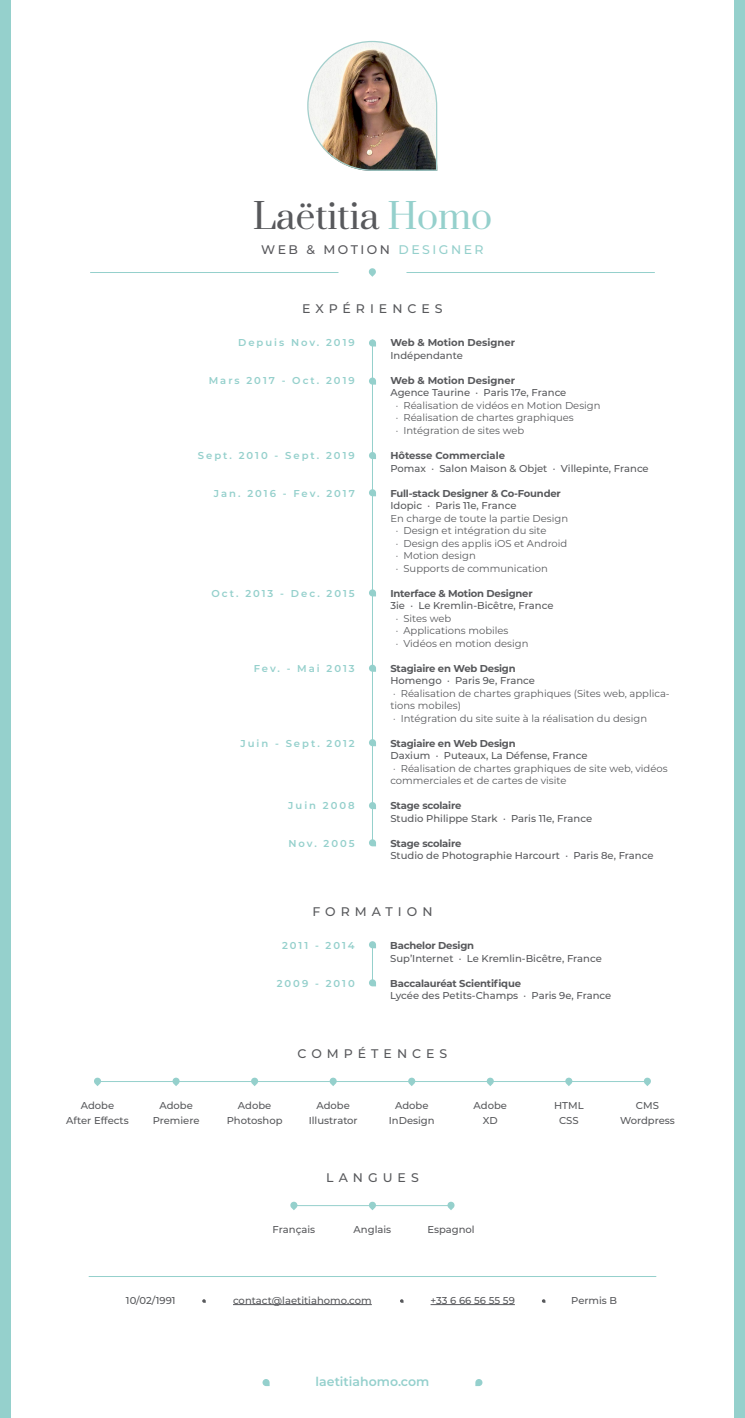
<style>
.page{position:relative;width:745px;height:1418px;background:#fff}
.page>*{position:absolute;margin:0;border:0;box-sizing:border-box;transform-origin:0 0}
.t1{font:35px "Prata";color:#58595c}
.t2{font:500 12.5px "Montserrat";letter-spacing:.4em;color:#58595c}
.t3{font:500 12.5px "Montserrat";letter-spacing:.2em;color:#58585c}
.t4{font:600 12.5px "Montserrat";color:#95d0cd}
.t5{font:500 10px/15px "Montserrat";color:#58595c;text-align:center}
.t6{font:10px/12.5px "Montserrat";color:#58595c}
.t7{font:700 10px "Montserrat";letter-spacing:-.02em;color:#58595c}
.t8{font:600 10px "Montserrat";letter-spacing:.2em;color:#95d0cc}
.t9{font:700 10px "Montserrat";color:#58595c}
.s1{color:#95d0cc}
</style>
<div class="page">
<hr style="left:90px;top:272px;width:248px;height:1px;background:#95d0cc">
<svg style="left:368px;top:268px;width:8px;height:9px"></svg>
<hr style="left:406px;top:272px;width:248px;height:1px;background:#95d0cc">
<hr style="left:372px;top:339px;width:1px;height:504px;background:#95d0cc">
<svg style="left:369px;top:339px;width:7px;height:7px"></svg>
<svg style="left:369px;top:377px;width:7px;height:7px"></svg>
<svg style="left:369px;top:452px;width:7px;height:7px"></svg>
<svg style="left:369px;top:489px;width:7px;height:7px"></svg>
<svg style="left:369px;top:589px;width:7px;height:7px"></svg>
<svg style="left:369px;top:664px;width:7px;height:7px"></svg>
<svg style="left:369px;top:739px;width:7px;height:7px"></svg>
<svg style="left:369px;top:802px;width:7px;height:7px"></svg>
<svg style="left:369px;top:839px;width:7px;height:7px"></svg>
<hr style="left:372px;top:942px;width:1px;height:42px;background:#95d0cc">
<svg style="left:369px;top:941px;width:7px;height:7px"></svg>
<svg style="left:369px;top:979px;width:7px;height:7px"></svg>
<hr style="left:97px;top:1081px;width:550px;height:1px;background:#95d0cc">
<svg style="left:94px;top:1077px;width:7px;height:9px"></svg>
<svg style="left:172px;top:1077px;width:8px;height:9px"></svg>
<svg style="left:251px;top:1077px;width:7px;height:9px"></svg>
<svg style="left:329px;top:1077px;width:8px;height:9px"></svg>
<svg style="left:408px;top:1077px;width:7px;height:9px"></svg>
<svg style="left:486px;top:1077px;width:8px;height:9px"></svg>
<svg style="left:565px;top:1077px;width:7px;height:9px"></svg>
<svg style="left:644px;top:1077px;width:7px;height:9px"></svg>
<hr style="left:294px;top:1205px;width:155px;height:1px;background:#95d0cc">
<svg style="left:290px;top:1201px;width:7px;height:9px"></svg>
<svg style="left:368px;top:1201px;width:8px;height:9px"></svg>
<svg style="left:447px;top:1201px;width:7px;height:9px"></svg>
<hr style="left:89px;top:1276px;width:567px;height:1px;background:#95d0cc">
<svg style="left:202px;top:1299px;width:4px;height:3px"></svg>
<hr style="left:233px;top:1304px;width:138px;height:1px;background:#58595c">
<hr style="left:430px;top:1304px;width:84px;height:1px;background:#58595c">
<svg style="left:262px;top:1379px;width:7px;height:6px"></svg>
<svg style="left:475px;top:1379px;width:7px;height:6px"></svg>
<div style="left:0;top:0;width:11px;height:1417px;background:#95d0cc"></div>
<div style="left:733px;top:0;width:11px;height:1417px;background:#95d0cc"></div>
<img style="left:307px;top:41px;width:130px;height:130px">
<h1 class="t1" style="left:252px;top:194px;width:241px">Laëtitia <span class="s1">Homo</span></h1>
<p class="t3" style="left:261px;top:241px;width:224px">WEB &amp; MOTION <span class="s1">DESIGNER</span></p>
<p class="t2" style="left:302px;top:300px;width:142px">EXPÉRIENCES</p>
<p class="t8" style="left:238px;top:336px;width:118px">Depuis Nov. 2019</p>
<p class="t8" style="left:209px;top:373px;width:147px">Mars 2017 - Oct. 2019</p>
<p class="t9" style="left:390px;top:336px;width:126px">Web &amp; Motion Designer</p>
<p class="t5" style="left:390px;top:347px;width:74px">Indépendante</p>
<p class="t9" style="left:390px;top:373px;width:126px">Web &amp; Motion Designer</p>
<p class="t5" style="left:390px;top:385px;width:177px">Agence Taurine · Paris 17e, France</p>
<p class="t6" style="left:395px;top:399px;width:206px">· Réalisation de vidéos en Motion Design · Réalisation de chartes graphiques<br>· Intégration de sites web</p>
<p class="t9" style="left:390px;top:448px;width:116px">Hôtesse Commerciale</p>
<p class="t5" style="left:390px;top:460px;width:260px">Pomax · Salon Maison &amp; Objet · Villepinte, France</p>
<p class="t7" style="left:390px;top:486px;width:172px">Full-stack Designer &amp; Co-Founder</p>
<p class="t5" style="left:390px;top:497px;width:127px">Idopic · Paris 11e, France</p>
<p class="t6" style="left:395px;top:511px;width:174px;text-indent:-5px">En charge de toute la partie Design · Design et intégration du site<br>· Design des applis iOS et Android · Motion design<br>· Supports de communication</p>
<p class="t7" style="left:390px;top:586px;width:144px">Interface &amp; Motion Designer</p>
<p class="t5" style="left:390px;top:597px;width:164px">3ie · Le Kremlin-Bicêtre, France</p>
<p class="t6" style="left:395px;top:611px;width:134px">· Sites web<br>· Applications mobiles<br>· Vidéos en motion design</p>
<p class="t7" style="left:390px;top:661px;width:127px">Stagiaire en Web Design</p>
<p class="t5" style="left:390px;top:672px;width:146px">Homengo · Paris 9e, France</p>
<p class="t6" style="left:390px;top:686px;width:280px">· Réalisation de chartes graphiques (Sites web, applica&shy;tions mobiles)<br>· Intégration du site suite à la réalisation du design</p>
<p class="t7" style="left:390px;top:736px;width:127px">Stagiaire en Web Design</p>
<p class="t5" style="left:390px;top:747px;width:198px">Daxium · Puteaux, La Défense, France</p>
<p class="t6" style="left:390px;top:761px;width:278px">· Réalisation de chartes graphiques de site web, vidéos commerciales et de cartes de visite</p>
<p class="t7" style="left:390px;top:798px;width:72px">Stage scolaire</p>
<p class="t5" style="left:390px;top:810px;width:203px">Studio Philippe Stark · Paris 11e, France</p>
<p class="t7" style="left:390px;top:836px;width:72px">Stage scolaire</p>
<p class="t5" style="left:390px;top:847px;width:264px">Studio de Photographie Harcourt · Paris 8e, France</p>
<p class="t8" style="left:198px;top:448px;width:158px">Sept. 2010 - Sept. 2019</p>
<p class="t8" style="left:214px;top:486px;width:142px">Jan. 2016 - Fev. 2017</p>
<p class="t8" style="left:211px;top:586px;width:145px">Oct. 2013 - Dec. 2015</p>
<p class="t8" style="left:253px;top:661px;width:102px">Fev. - Mai 2013</p>
<p class="t8" style="left:240px;top:736px;width:116px">Juin - Sept. 2012</p>
<p class="t8" style="left:288px;top:798px;width:68px">Juin 2008</p>
<p class="t8" style="left:288px;top:836px;width:68px">Nov. 2005</p>
<p class="t2" style="left:312px;top:902px;width:121px">FORMATION</p>
<p class="t8" style="left:282px;top:938px;width:74px">2011 - 2014</p>
<p class="t8" style="left:276px;top:976px;width:79px">2009 - 2010</p>
<p class="t7" style="left:390px;top:938px;width:85px">Bachelor Design</p>
<p class="t5" style="left:390px;top:950px;width:213px">Sup’Internet · Le Kremlin-Bicêtre, France</p>
<p class="t7" style="left:390px;top:975px;width:132px">Baccalauréat Scientifique</p>
<p class="t5" style="left:390px;top:987px;width:222px">Lycée des Petits-Champs · Paris 9e, France</p>
<p class="t2" style="left:297px;top:1044px;width:151px">COMPÉTENCES</p>
<p class="t5" style="left:66px;top:1097px;width:64px">Adobe<br>After Effects</p>
<p class="t5" style="left:153px;top:1097px;width:48px">Adobe<br>Premiere</p>
<p class="t5" style="left:226px;top:1097px;width:57px">Adobe<br>Photoshop</p>
<p class="t5" style="left:308px;top:1097px;width:51px">Adobe<br>Illustrator</p>
<p class="t5" style="left:388px;top:1097px;width:47px">Adobe<br>InDesign</p>
<p class="t5" style="left:473px;top:1097px;width:35px">Adobe<br>XD</p>
<p class="t5" style="left:553px;top:1097px;width:31px">HTML<br>CSS</p>
<p class="t5" style="left:619px;top:1097px;width:56px">CMS<br>Wordpress</p>
<p class="t2" style="left:326px;top:1168px;width:94px">LANGUES</p>
<p class="t5" style="left:272px;top:1221px;width:44px">Français</p>
<p class="t5" style="left:353px;top:1221px;width:39px">Anglais</p>
<p class="t5" style="left:427px;top:1221px;width:49px">Espagnol</p>
<p class="t5" style="left:126px;top:1292px;width:51px">10/02/1991</p>
<p class="t5" style="left:233px;top:1292px;width:140px">contact@laetitiahomo.com</p>
<p class="t5" style="left:430px;top:1292px;width:86px">+33 6 66 56 55 59</p>
<p class="t5" style="left:571px;top:1292px;width:47px">Permis B</p>
<p class="t4" style="left:315px;top:1372px;width:115px">laetitiahomo.com</p>
</div>
